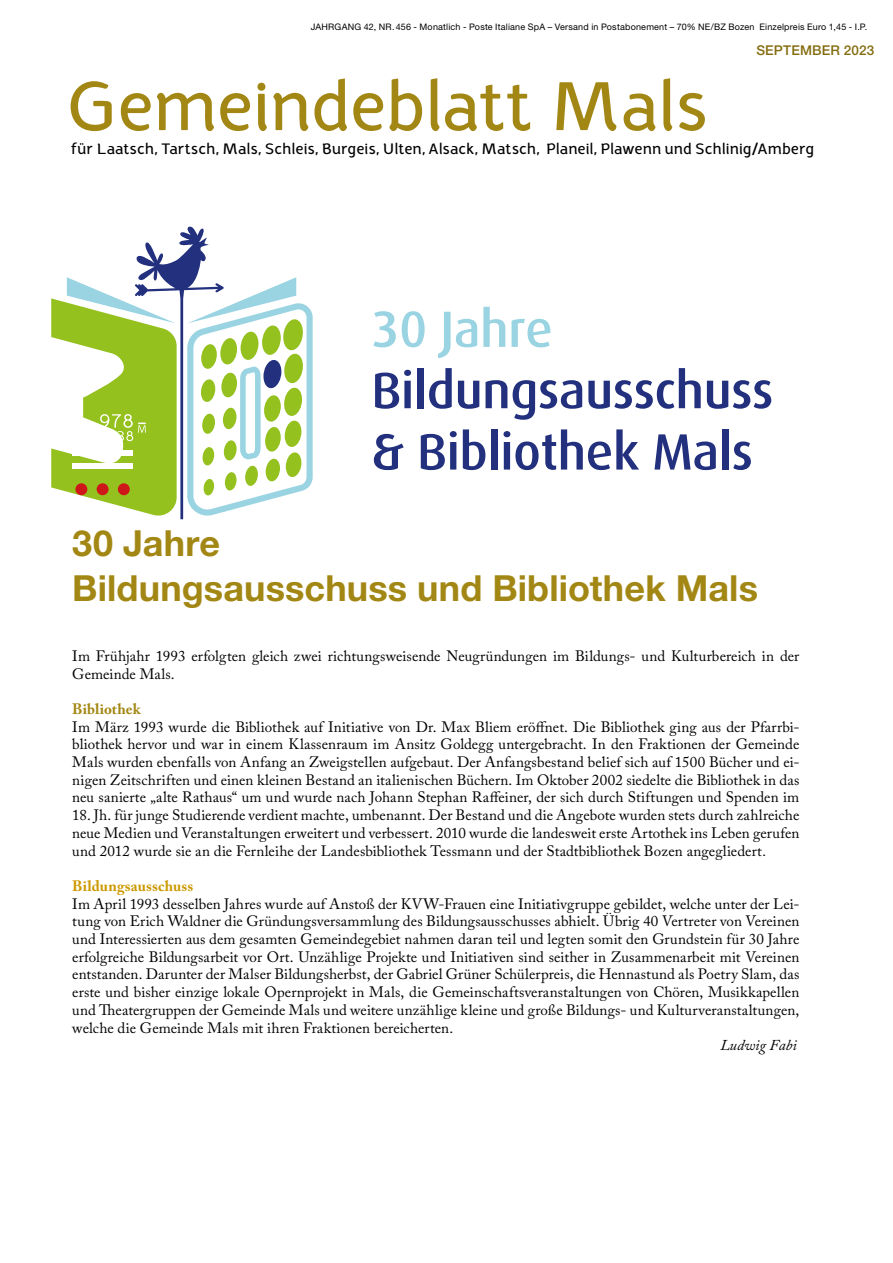
<style>
.page{position:relative;width:893px;height:1263px;background:#fff}
.page>*{position:absolute;margin:0;border:0;box-sizing:border-box;transform-origin:0 0}
.t1{font:700 75px "Halvorsen";letter-spacing:-.02em;color:#a38714}
.t2{font:700 36px/44.5px "Helvetica Neue";letter-spacing:.005em;color:#a38714}
.t3{font:700 16.5px "Halvorsen";letter-spacing:-.01em;color:#000}
.t4{font:15px/17.7px "Adobe Caslon Pro";letter-spacing:.005em;color:#000;text-align:justify}
.t5{font:700 15px "Adobe Caslon Pro";letter-spacing:.01em;color:#c90}
.t6{font:700 15px "Adobe Caslon Pro";color:#a38714}
.t7{font:italic 15px "Adobe Caslon Pro";color:#000}
.t8{font:500 13.5px "Helvetica Neue";letter-spacing:.01em;color:#846d0f}
.t9{font:9px "Helvetica Neue";letter-spacing:.02em;color:#000}
.s1{font-family:"Arial"}
</style>
<div class="page">
<svg style="left:373px;top:311px;width:23px;height:36px"></svg>
<svg style="left:402px;top:311px;width:23px;height:36px"></svg>
<svg style="left:438px;top:312px;width:39px;height:46px"></svg>
<svg style="left:483px;top:307px;width:22px;height:40px"></svg>
<svg style="left:511px;top:319px;width:39px;height:28px"></svg>
<svg style="left:375px;top:370px;width:36px;height:39px"></svg>
<div style="left:417px;top:368px;width:7px;height:40px;background:#22307e"></div>
<svg style="left:429px;top:368px;width:23px;height:41px"></svg>
<svg style="left:458px;top:381px;width:21px;height:28px"></svg>
<svg style="left:486px;top:380px;width:21px;height:28px"></svg>
<svg style="left:513px;top:380px;width:69px;height:40px"></svg>
<svg style="left:588px;top:368px;width:113px;height:41px"></svg>
<svg style="left:707px;top:380px;width:64px;height:29px"></svg>
<svg style="left:374px;top:434px;width:30px;height:36px"></svg>
<svg style="left:421px;top:431px;width:36px;height:39px"></svg>
<svg style="left:463px;top:429px;width:22px;height:41px"></svg>
<div style="left:491px;top:429px;width:6px;height:41px;background:#22307e"></div>
<svg style="left:503px;top:429px;width:136px;height:41px"></svg>
<svg style="left:654px;top:434px;width:62px;height:36px"></svg>
<div style="left:722px;top:429px;width:6px;height:41px;background:#22307e"></div>
<svg style="left:733px;top:441px;width:18px;height:29px"></svg>
<svg style="left:51px;top:226px;width:262px;height:293px"></svg>
<p class="t9" style="left:311px;top:21px;width:558px">JAHRGANG 42, NR.456 - Monatlich - Poste Italiane SpA – Versand in Postabonement – 70% NE/BZ Bozen Einzelpreis Euro 1,45 - I.P.</p>
<p class="t8" style="left:756px;top:42px;width:119px">SEPTEMBER 2023</p>
<h1 class="t1" style="left:66px;top:66px;width:644px">Gemeindeblatt Mals</h1>
<p class="t3" style="left:71px;top:140px;width:745px">für Laatsch, Tartsch, Mals, Schleis, Burgeis, Ulten, Alsack, Matsch, Planeil, Plawenn und Schlinig/Amberg</p>
<h2 class="t2" style="left:72px;top:520px;width:687px">30 Jahre<br>Bildungsausschuss und Bibliothek Mals</h2>
<p class="t4" style="left:72px;top:647px;width:729px">Im Frühjahr 1993 erfolgten gleich zwei richtungsweisende Neugründungen im Bildungs- und Kulturbereich in der<br>Gemeinde Mals.</p>
<p class="t6" style="left:72px;top:700px;width:70px">Bibliothek</p>
<p class="t4" style="left:72px;top:718px;width:729px">Im März 1993 wurde die Bibliothek auf Initiative von Dr. Max Bliem eröffnet. Die Bibliothek ging aus der Pfarrbi&shy;bliothek hervor und war in einem Klassenraum im Ansitz Goldegg untergebracht. In den Fraktionen der Gemeinde Mals wurden ebenfalls von Anfang an Zweigstellen aufgebaut. Der Anfangsbestand belief sich auf 1500 Bücher und ei&shy;nigen Zeitschriften und einen kleinen Bestand an italienischen Büchern. Im Oktober 2002 siedelte die Bibliothek in das neu sanierte „alte Rathaus“ um und wurde nach Johann Stephan Raffeiner, der sich durch Stiftungen und Spenden im</p>
<p class="t4" style="left:72px;top:806px;width:729px">18. Jh. für junge Studierende verdient machte, umbenannt. Der Bestand und die Angebote wurden stets durch zahlreiche neue Medien und Veranstaltungen erweitert und verbessert. 2010 wurde die landesweit erste Artothek ins Leben gerufen und 2012 wurde sie an die Fernleihe der Landesbibliothek Tessmann und der Stadtbibliothek Bozen angegliedert<span class="s1">.</span></p>
<p class="t5" style="left:72px;top:877px;width:123px">Bildungsausschuss</p>
<p class="t4" style="left:72px;top:895px;width:729px">Im April 1993 desselben Jahres wurde auf Anstoß der KVW-Frauen eine Initiativgruppe gebildet, welche unter der Lei&shy;tung von Erich Waldner die Gründungsversammlung des Bildungsausschusses abhielt. Übrig 40 Vertreter von Vereinen und Interessierten aus dem gesamten Gemeindegebiet nahmen daran teil und legten somit den Grundstein für 30 Jahre erfolgreiche Bildungsarbeit vor Ort. Unzählige Projekte und Initiativen sind seither in Zusammenarbeit mit Vereinen entstanden. Darunter der Malser Bildungsherbst, der Gabriel Grüner Schülerpreis, die Hennastund als Poetry Slam, das erste und bisher einzige lokale Opernprojekt in Mals, die Gemeinschaftsveranstaltungen von Chören, Musikkapellen und Theatergruppen der Gemeinde Mals und weitere unzählige kleine und große Bildungs- und Kulturveranstaltungen, welche die Gemeinde Mals mit ihren Fraktionen bereicherten.</p>
<p class="t7" style="left:720px;top:1036px;width:78px">Ludwig Fabi</p>
</div>
